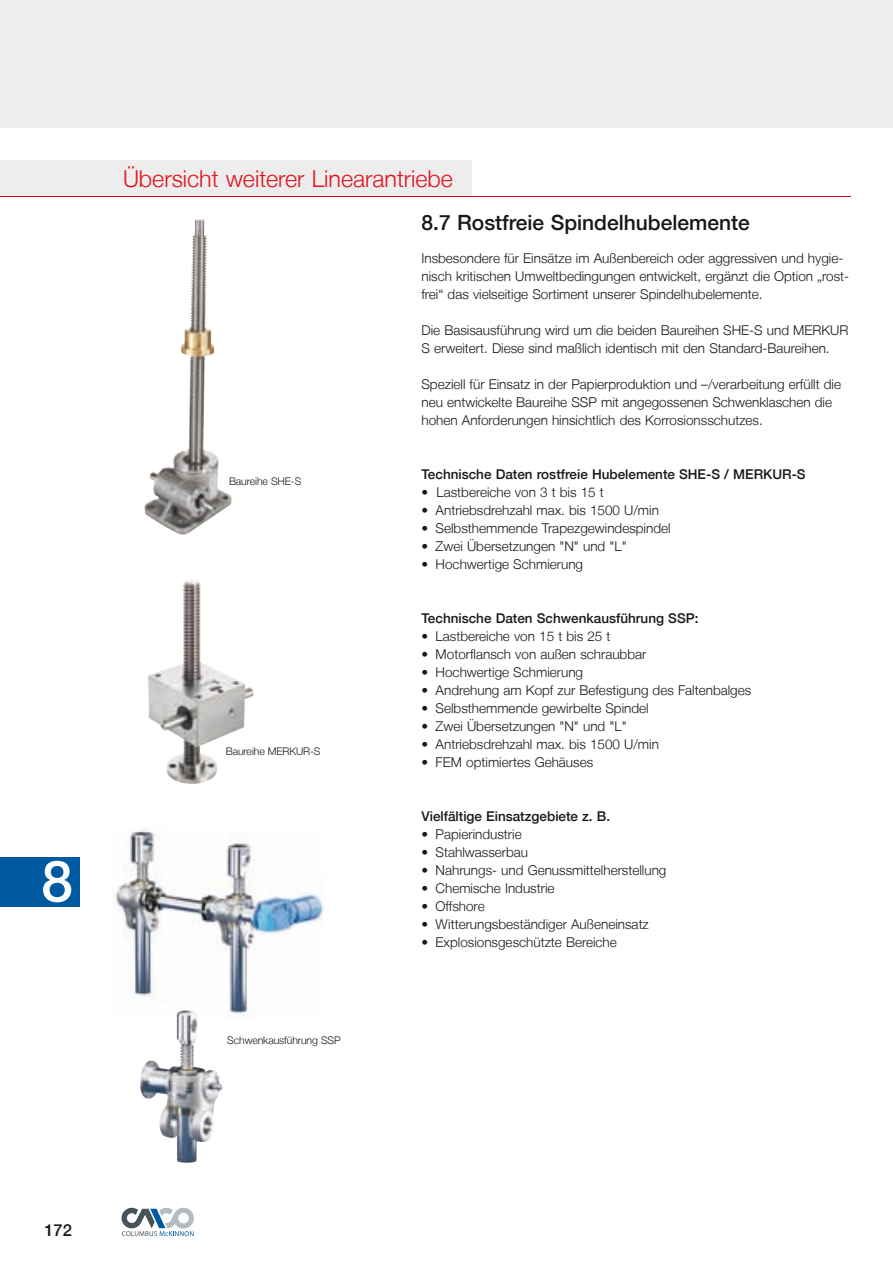
<style>
.page{position:relative;width:893px;height:1263px;background:#fff}
.page>*{position:absolute;margin:0;border:0;box-sizing:border-box;transform-origin:0 0}
.t1{font:500 57px "Helvetica Neue LT";color:#fff}
.t2{font:300 23.25px "Helvetica Neue LT";color:#e31019}
.t3{font:500 21px "Helvetica Neue LT";color:#1a171c}
.t4{font:500 16.5px "Helvetica Neue LT";color:#1a171c}
.t5{font:300 13.5px/18px "Helvetica Neue LT";color:#1a171c}
.t6{font:500 13.5px "Helvetica Neue LT";color:#1a171c}
.t7{font:300 10.5px "Helvetica Neue LT";letter-spacing:-.01em;color:#1a171c}
</style>
<div class="page">
<svg style="left:122px;top:1207px;width:72px;height:29px"></svg>
<div style="left:0;top:0;width:893px;height:128px;background:#ededee"></div>
<div style="left:0;top:857px;width:80px;height:49px;background:#005aa2"></div>
<div style="left:0;top:161px;width:471px;height:36px;background:#ededee"></div>
<hr style="left:0;top:196px;width:851px;height:1px;background:#e2001a">
<img style="left:115px;top:830px;width:209px;height:188px">
<img style="left:140px;top:1010px;width:82px;height:153px">
<img style="left:191px;top:233px;width:4px;height:77px">
<img style="left:148px;top:581px;width:106px;height:203px">
<h1 class="t1" style="left:41px;top:847px;width:33px">8</h1>
<h2 class="t2" style="left:123px;top:165px;width:331px">Übersicht weiterer Linearantriebe</h2>
<h3 class="t3" style="left:421px;top:209px;width:330px">8.7 Rostfreie Spindelhubelemente</h3>
<p class="t7" style="left:229px;top:474px;width:74px">Baureihe SHE-S</p>
<p class="t7" style="left:226px;top:745px;width:96px">Baureihe MERKUR-S</p>
<p class="t7" style="left:227px;top:1033px;width:115px">Schwenkausführung SSP</p>
<p class="t5" style="left:421px;top:249px;width:429px">Insbesondere für Einsätze im Außenbereich oder aggressiven und hygie&shy;nisch kritischen Umweltbedingungen entwickelt, ergänzt die Option „rost&shy;frei“ das vielseitige Sortiment unserer Spindelhubelemente.</p>
<p class="t5" style="left:421px;top:321px;width:428px">Die Basisausführung wird um die beiden Baureihen SHE-S und MERKUR<br>S erweitert. Diese sind maßlich identisch mit den Standard-Baureihen.</p>
<p class="t5" style="left:421px;top:375px;width:421px">Speziell für Einsatz in der Papierproduktion und –/verarbeitung erfüllt die neu entwickelte Baureihe SSP mit angegossenen Schwenklaschen die hohen Anforderungen hinsichtlich des Korrosionsschutzes.</p>
<p class="t6" style="left:421px;top:466px;width:386px">Technische Daten rostfreie Hubelemente SHE-S / MERKUR-S</p>
<p class="t5" style="left:421px;top:483px;width:184px">• Lastbereiche von 3 t bis 15 t</p>
<p class="t5" style="left:421px;top:501px;width:239px">• Antriebsdrehzahl max. bis 1500 U/min</p>
<p class="t5" style="left:421px;top:519px;width:251px">• Selbsthemmende Trapezgewindespindel</p>
<p class="t5" style="left:421px;top:537px;width:207px">• Zwei Übersetzungen "N" und "L"</p>
<p class="t5" style="left:421px;top:555px;width:163px">• Hochwertige Schmierung</p>
<p class="t6" style="left:421px;top:610px;width:278px">Technische Daten Schwenkausführung SSP:</p>
<p class="t5" style="left:421px;top:627px;width:190px">• Lastbereiche von 15 t bis 25 t</p>
<p class="t5" style="left:421px;top:645px;width:226px">• Motorflansch von außen schraubbar</p>
<p class="t5" style="left:421px;top:663px;width:163px">• Hochwertige Schmierung</p>
<p class="t5" style="left:421px;top:681px;width:331px">• Andrehung am Kopf zur Befestigung des Faltenbalges</p>
<p class="t5" style="left:421px;top:699px;width:229px">• Selbsthemmende gewirbelte Spindel</p>
<p class="t5" style="left:421px;top:717px;width:207px">• Zwei Übersetzungen "N" und "L"</p>
<p class="t5" style="left:421px;top:735px;width:239px">• Antriebsdrehzahl max. bis 1500 U/min</p>
<p class="t5" style="left:421px;top:753px;width:173px">• FEM optimiertes Gehäuses</p>
<p class="t6" style="left:421px;top:808px;width:190px">Vielfältige Einsatzgebiete z. B.</p>
<p class="t5" style="left:421px;top:825px;width:102px">• Papierindustrie</p>
<p class="t5" style="left:421px;top:843px;width:108px">• Stahlwasserbau</p>
<p class="t5" style="left:421px;top:861px;width:246px">• Nahrungs- und Genussmittelherstellung</p>
<p class="t5" style="left:421px;top:879px;width:135px">• Chemische Industrie</p>
<p class="t5" style="left:421px;top:897px;width:65px">• Offshore</p>
<p class="t5" style="left:421px;top:915px;width:229px">• Witterungsbeständiger Außeneinsatz</p>
<p class="t5" style="left:421px;top:933px;width:197px">• Explosionsgeschützte Bereiche</p>
<p class="t4" style="left:44px;top:1220px;width:29px">172</p>
</div>
